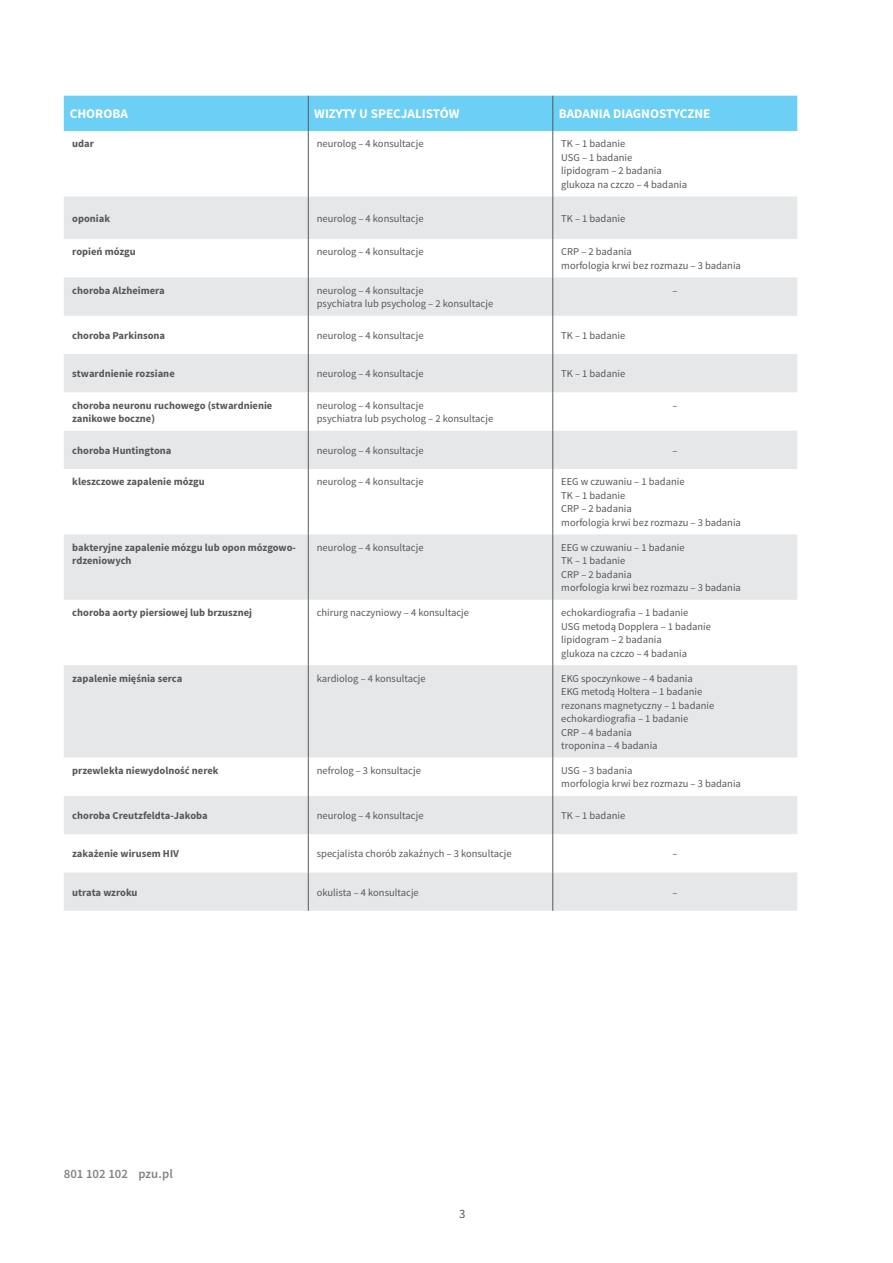
<style>
.page{position:relative;width:893px;height:1263px;background:#fff}
.page>*{position:absolute;margin:0;border:0;box-sizing:border-box;transform-origin:0 0}
.tabelka_head{font:700 13.2px "Source Sans Pro";color:#fff}
.PAGINA_TEKSTY{font:600 12.75px "Source Sans Pro";letter-spacing:.005em;color:#808285}
.t1{font:12.75px "Source Sans Pro";color:#57585a}
.tabelka_zwykly_txt{font:10.5px "Source Sans Pro";color:#57585a}
.tabelka_bold{font:700 10.5px/13.5px "Source Sans Pro";color:#57585a}
</style>
<div class="page">
<div style="left:64px;top:96px;width:733px;height:35px;background:#6bcff6"></div>
<svg style="left:64px;top:196px;width:733px;height:715px;fill:#e6e7e9"></svg>
<hr style="left:308px;top:96px;width:1px;height:35px;background:#57585a">
<hr style="left:553px;top:96px;width:1px;height:35px;background:#57585a">
<hr style="left:308px;top:131px;width:1px;height:65px;background:#57585a">
<hr style="left:553px;top:131px;width:1px;height:65px;background:#57585a">
<hr style="left:308px;top:196px;width:1px;height:43px;background:#57585a">
<hr style="left:553px;top:196px;width:1px;height:43px;background:#57585a">
<hr style="left:308px;top:239px;width:1px;height:38px;background:#57585a">
<hr style="left:553px;top:239px;width:1px;height:38px;background:#57585a">
<hr style="left:308px;top:277px;width:1px;height:39px;background:#57585a">
<hr style="left:553px;top:277px;width:1px;height:39px;background:#57585a">
<hr style="left:308px;top:316px;width:1px;height:38px;background:#57585a">
<hr style="left:553px;top:316px;width:1px;height:38px;background:#57585a">
<hr style="left:308px;top:354px;width:1px;height:38px;background:#57585a">
<hr style="left:553px;top:354px;width:1px;height:38px;background:#57585a">
<hr style="left:308px;top:392px;width:1px;height:39px;background:#57585a">
<hr style="left:553px;top:392px;width:1px;height:39px;background:#57585a">
<hr style="left:308px;top:431px;width:1px;height:38px;background:#57585a">
<hr style="left:553px;top:431px;width:1px;height:38px;background:#57585a">
<hr style="left:308px;top:469px;width:1px;height:65px;background:#57585a">
<hr style="left:553px;top:469px;width:1px;height:65px;background:#57585a">
<hr style="left:308px;top:534px;width:1px;height:66px;background:#57585a">
<hr style="left:553px;top:534px;width:1px;height:66px;background:#57585a">
<hr style="left:308px;top:600px;width:1px;height:65px;background:#57585a">
<hr style="left:553px;top:600px;width:1px;height:65px;background:#57585a">
<hr style="left:308px;top:665px;width:1px;height:92px;background:#57585a">
<hr style="left:553px;top:665px;width:1px;height:92px;background:#57585a">
<hr style="left:308px;top:757px;width:1px;height:39px;background:#57585a">
<hr style="left:553px;top:757px;width:1px;height:39px;background:#57585a">
<hr style="left:308px;top:796px;width:1px;height:38px;background:#57585a">
<hr style="left:553px;top:796px;width:1px;height:38px;background:#57585a">
<hr style="left:308px;top:834px;width:1px;height:38px;background:#57585a">
<hr style="left:553px;top:834px;width:1px;height:38px;background:#57585a">
<hr style="left:308px;top:872px;width:1px;height:39px;background:#57585a">
<hr style="left:553px;top:872px;width:1px;height:39px;background:#57585a">
<p class="tabelka_head" style="left:70px;top:105px;width:60px">CHOROBA</p>
<p class="tabelka_head" style="left:314px;top:105px;width:147px">WIZYTY U SPECJALISTÓW</p>
<p class="tabelka_head" style="left:559px;top:105px;width:153px">BADANIA DIAGNOSTYCZNE</p>
<p class="tabelka_bold" style="left:72px;top:138px;width:23px">udar</p>
<p class="tabelka_zwykly_txt" style="left:317px;top:137px;width:108px">neurolog – 4 konsultacje</p>
<p class="tabelka_zwykly_txt" style="left:561px;top:137px;width:66px">TK – 1 badanie</p>
<p class="tabelka_zwykly_txt" style="left:561px;top:151px;width:73px">USG – 1 badanie</p>
<p class="tabelka_zwykly_txt" style="left:561px;top:164px;width:102px">lipidogram – 2 badania</p>
<p class="tabelka_zwykly_txt" style="left:561px;top:178px;width:127px">glukoza na czczo – 4 badania</p>
<p class="tabelka_bold" style="left:72px;top:212px;width:39px">oponiak</p>
<p class="tabelka_zwykly_txt" style="left:317px;top:212px;width:108px">neurolog – 4 konsultacje</p>
<p class="tabelka_zwykly_txt" style="left:561px;top:212px;width:66px">TK – 1 badanie</p>
<p class="tabelka_bold" style="left:72px;top:246px;width:65px">ropień mózgu</p>
<p class="tabelka_zwykly_txt" style="left:317px;top:245px;width:108px">neurolog – 4 konsultacje</p>
<p class="tabelka_zwykly_txt" style="left:561px;top:245px;width:72px">CRP – 2 badania</p>
<p class="tabelka_zwykly_txt" style="left:561px;top:259px;width:181px">morfologia krwi bez rozmazu – 3 badania</p>
<p class="tabelka_bold" style="left:72px;top:284px;width:94px">choroba Alzheimera</p>
<p class="tabelka_zwykly_txt" style="left:317px;top:284px;width:108px">neurolog – 4 konsultacje</p>
<p class="tabelka_zwykly_txt" style="left:317px;top:297px;width:178px">psychiatra lub psycholog – 2 konsultacje</p>
<p class="tabelka_zwykly_txt" style="left:672px;top:284px;width:7px">–</p>
<p class="tabelka_bold" style="left:72px;top:329px;width:94px">choroba Parkinsona</p>
<p class="tabelka_zwykly_txt" style="left:317px;top:329px;width:108px">neurolog – 4 konsultacje</p>
<p class="tabelka_zwykly_txt" style="left:561px;top:329px;width:66px">TK – 1 badanie</p>
<p class="tabelka_bold" style="left:72px;top:367px;width:104px">stwardnienie rozsiane</p>
<p class="tabelka_zwykly_txt" style="left:317px;top:367px;width:108px">neurolog – 4 konsultacje</p>
<p class="tabelka_zwykly_txt" style="left:561px;top:367px;width:66px">TK – 1 badanie</p>
<p class="tabelka_bold" style="left:72px;top:399px;width:202px">choroba neuronu ruchowego (stwardnienie zanikowe boczne)</p>
<p class="tabelka_zwykly_txt" style="left:317px;top:399px;width:108px">neurolog – 4 konsultacje</p>
<p class="tabelka_zwykly_txt" style="left:317px;top:412px;width:178px">psychiatra lub psycholog – 2 konsultacje</p>
<p class="tabelka_zwykly_txt" style="left:672px;top:399px;width:7px">–</p>
<p class="tabelka_bold" style="left:72px;top:444px;width:101px">choroba Huntingtona</p>
<p class="tabelka_zwykly_txt" style="left:317px;top:444px;width:108px">neurolog – 4 konsultacje</p>
<p class="tabelka_zwykly_txt" style="left:672px;top:444px;width:7px">–</p>
<p class="tabelka_bold" style="left:72px;top:475px;width:134px">kleszczowe zapalenie mózgu</p>
<p class="tabelka_zwykly_txt" style="left:317px;top:475px;width:108px">neurolog – 4 konsultacje</p>
<p class="tabelka_zwykly_txt" style="left:561px;top:475px;width:125px">EEG w czuwaniu – 1 badanie</p>
<p class="tabelka_zwykly_txt" style="left:561px;top:489px;width:66px">TK – 1 badanie</p>
<p class="tabelka_zwykly_txt" style="left:561px;top:502px;width:72px">CRP – 2 badania</p>
<p class="tabelka_zwykly_txt" style="left:561px;top:516px;width:181px">morfologia krwi bez rozmazu – 3 badania</p>
<p class="tabelka_bold" style="left:72px;top:541px;width:225px">bakteryjne zapalenie mózgu lub opon mózgowo&shy;rdzeniowych</p>
<p class="tabelka_zwykly_txt" style="left:317px;top:541px;width:108px">neurolog – 4 konsultacje</p>
<p class="tabelka_zwykly_txt" style="left:561px;top:541px;width:125px">EEG w czuwaniu – 1 badanie</p>
<p class="tabelka_zwykly_txt" style="left:561px;top:554px;width:66px">TK – 1 badanie</p>
<p class="tabelka_zwykly_txt" style="left:561px;top:568px;width:72px">CRP – 2 badania</p>
<p class="tabelka_zwykly_txt" style="left:561px;top:581px;width:181px">morfologia krwi bez rozmazu – 3 badania</p>
<p class="tabelka_bold" style="left:72px;top:606px;width:181px">choroba aorty piersiowej lub brzusznej</p>
<p class="tabelka_zwykly_txt" style="left:317px;top:606px;width:154px">chirurg naczyniowy – 4 konsultacje</p>
<p class="tabelka_zwykly_txt" style="left:561px;top:606px;width:128px">echokardiografia – 1 badanie</p>
<p class="tabelka_zwykly_txt" style="left:561px;top:620px;width:151px">USG metodą Dopplera – 1 badanie</p>
<p class="tabelka_zwykly_txt" style="left:561px;top:633px;width:102px">lipidogram – 2 badania</p>
<p class="tabelka_zwykly_txt" style="left:561px;top:647px;width:127px">glukoza na czczo – 4 badania</p>
<p class="tabelka_bold" style="left:72px;top:672px;width:112px">zapalenie mięśnia serca</p>
<p class="tabelka_zwykly_txt" style="left:317px;top:671px;width:110px">kardiolog – 4 konsultacje</p>
<p class="tabelka_zwykly_txt" style="left:561px;top:671px;width:133px">EKG spoczynkowe – 4 badania</p>
<p class="tabelka_zwykly_txt" style="left:561px;top:685px;width:143px">EKG metodą Holtera – 1 badanie</p>
<p class="tabelka_zwykly_txt" style="left:561px;top:698px;width:155px">rezonans magnetyczny – 1 badanie</p>
<p class="tabelka_zwykly_txt" style="left:561px;top:712px;width:128px">echokardiografia – 1 badanie</p>
<p class="tabelka_zwykly_txt" style="left:561px;top:725px;width:72px">CRP – 4 badania</p>
<p class="tabelka_zwykly_txt" style="left:561px;top:739px;width:98px">troponina – 4 badania</p>
<p class="tabelka_bold" style="left:72px;top:764px;width:148px">przewlekła niewydolność nerek</p>
<p class="tabelka_zwykly_txt" style="left:317px;top:764px;width:106px">nefrolog – 3 konsultacje</p>
<p class="tabelka_zwykly_txt" style="left:561px;top:764px;width:73px">USG – 3 badania</p>
<p class="tabelka_zwykly_txt" style="left:561px;top:777px;width:181px">morfologia krwi bez rozmazu – 3 badania</p>
<p class="tabelka_bold" style="left:72px;top:809px;width:137px">choroba Creutzfeldta-Jakoba</p>
<p class="tabelka_zwykly_txt" style="left:317px;top:809px;width:108px">neurolog – 4 konsultacje</p>
<p class="tabelka_zwykly_txt" style="left:561px;top:809px;width:66px">TK – 1 badanie</p>
<p class="tabelka_bold" style="left:72px;top:847px;width:108px">zakażenie wirusem HIV</p>
<p class="tabelka_zwykly_txt" style="left:317px;top:847px;width:196px">specjalista chorób zakaźnych – 3 konsultacje</p>
<p class="tabelka_zwykly_txt" style="left:672px;top:847px;width:7px">–</p>
<p class="tabelka_bold" style="left:72px;top:886px;width:67px">utrata wzroku</p>
<p class="tabelka_zwykly_txt" style="left:317px;top:885px;width:104px">okulista – 4 konsultacje</p>
<p class="tabelka_zwykly_txt" style="left:672px;top:885px;width:7px">–</p>
<p class="PAGINA_TEKSTY" style="left:64px;top:1166px;width:111px">801 102 102 pzu.pl</p>
<p class="t1" style="left:459px;top:1206px;width:8px">3</p>
</div>
